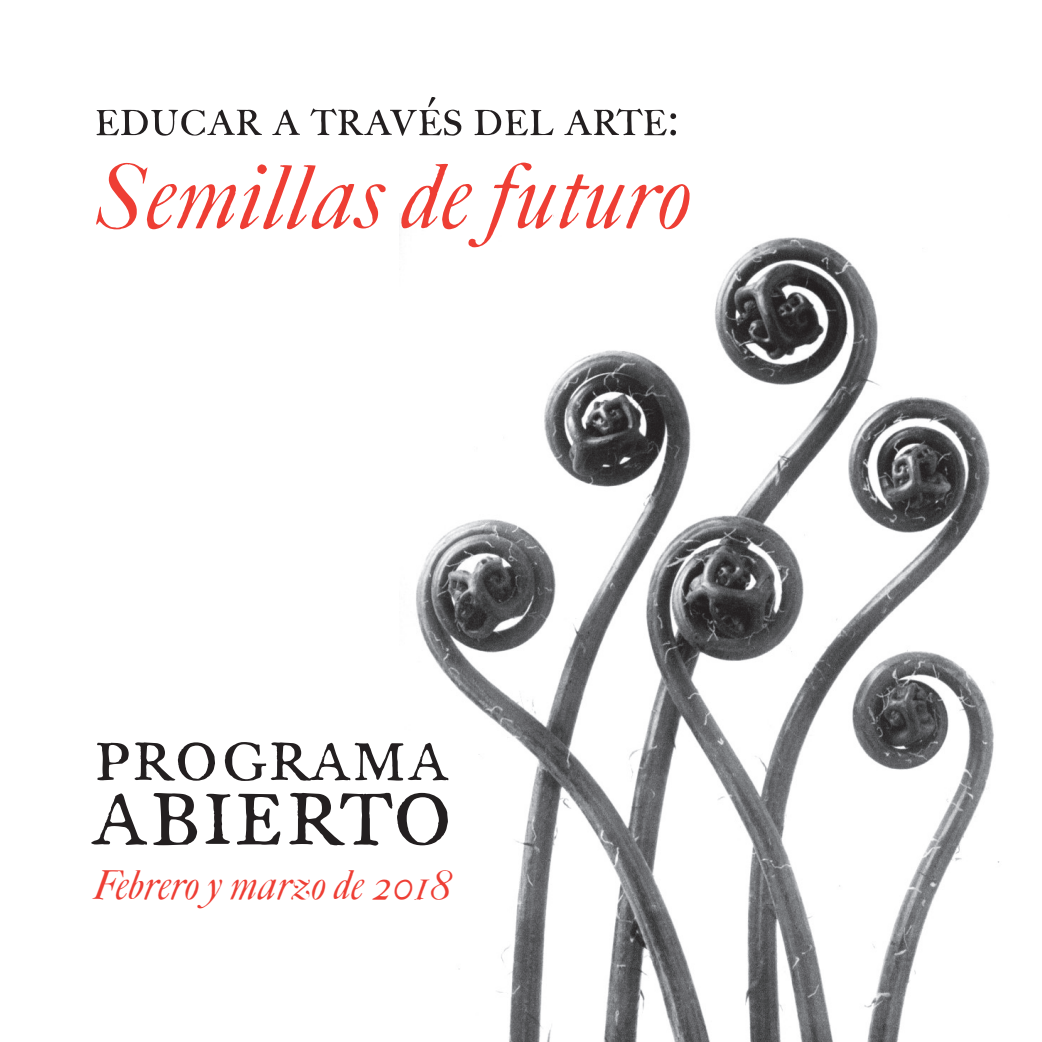
<style>
.page{position:relative;width:1042px;height:1042px;background:#fff}
.page>*{position:absolute;margin:0;border:0;box-sizing:border-box;transform-origin:0 0}
.t1{font:123.55px "F Caslon Twelve SCITCTT Roman";color:#231f20}
.t2{font:98px "F Caslon Forty Two Alts ITCTT Ital";color:#ee3e34}
.t3{font:90.3px "F Caslon Twelve SCITCTT Roman";color:#231f20}
.t4{font:56.7px "F Caslon Forty Two SCITCTT Roman";color:#231f20}
.t5{font:42.7px "F Caslon Forty Two Alts ITCTT Ital";letter-spacing:-.005em;color:#ee3e34}
</style>
<div class="page">
<img style="left:399px;top:215px;width:601px;height:827px">
<p class="t4" style="left:94px;top:84px;width:585px">educar a través del arte:</p>
<h2 class="t2" style="left:94px;top:141px;width:599px">Semillas de futuro</h2>
<h3 class="t3" style="left:94px;top:699px;width:357px">programa</h3>
<h1 class="t1" style="left:90px;top:734px;width:365px">abierto</h1>
<p class="t5" style="left:93px;top:861px;width:360px">Febrero y marzo de 2018</p>
</div>
